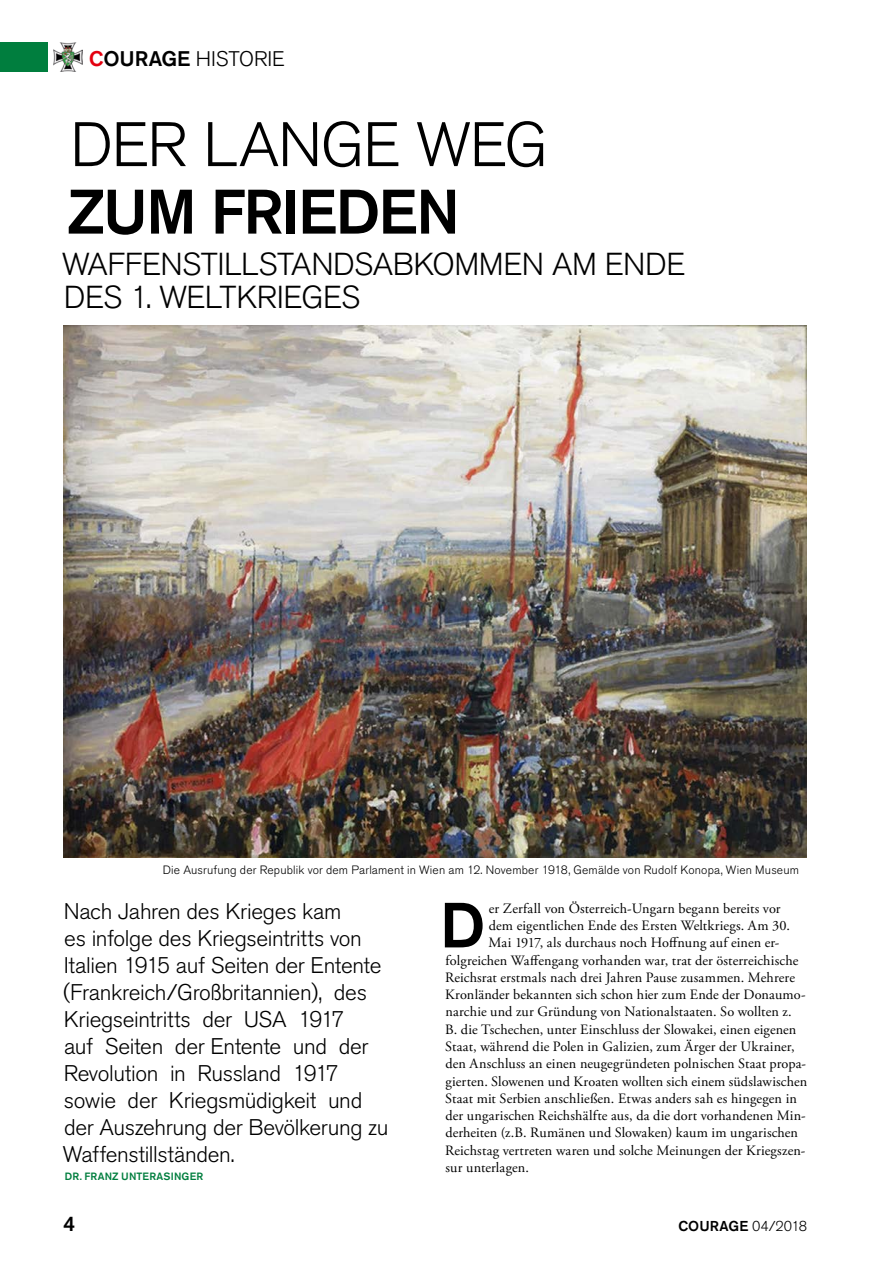
<style>
.page{position:relative;width:893px;height:1263px;background:#fff}
.page>*{position:absolute;margin:0;border:0;box-sizing:border-box;transform-origin:0 0}
.t1{font:500 63.15px "Akzidenz Grotesk BE";color:#000}
.t2{font:300 62.25px "Akzidenz Grotesk BE";letter-spacing:-.02em;color:#000}
.t3{font:500 62.25px "Akzidenz Grotesk BE";letter-spacing:-.025em;color:#000}
.t4{font:300 31.5px/33px "Akzidenz Grotesk BE";letter-spacing:-.015em;color:#000}
.t5{font:300 22.5px/27px "Akzidenz Grotesk BE";letter-spacing:-.015em;color:#000}
.t6{font:300 21px "Akzidenz Grotesk BE";color:#000}
.t7{font:500 21px "Akzidenz Grotesk BE";color:#000}
.t8{font:14.25px "Adobe Garamond Pro";letter-spacing:.01em;color:#000}
.t9{font:500 14.25px "Akzidenz Grotesk BE";letter-spacing:.01em;color:#000}
.t10{font:300 12px "Akzidenz Grotesk BE";letter-spacing:.015em;color:#000}
.t11{font:500 10.5px "Akzidenz Grotesk BE";letter-spacing:.015em;color:#007e3e}
.s1{font-weight:500;color:#e3000f}
.s2{font-weight:500}
.s3{font-weight:300}
</style>
<div class="page">
<img style="left:64px;top:325px;width:742px;height:532px">
<div style="left:0;top:43px;width:48px;height:29px;background:#007e3e"></div>
<img style="left:54px;top:43px;width:29px;height:29px">
<h3 class="t6" style="left:89px;top:47px;width:197px"><span class="s1">C</span><span class="s2">OURAGE</span> HISTORIE</h3>
<h2 class="t2" style="left:70px;top:110px;width:480px">DER LANGE WEG</h2>
<h2 class="t3" style="left:67px;top:174px;width:394px">ZUM FRIEDEN</h2>
<h3 class="t4" style="left:62px;top:248px;width:625px">WAFFENSTILLSTANDSABKOMMEN AM ENDE<br>DES 1. WELTKRIEGES</h3>
<p class="t10" style="left:163px;top:863px;width:638px">Die Ausrufung der Republik vor dem Parlament in Wien am 12. November 1918, Gemälde von Rudolf Konopa, Wien Museum</p>
<p class="t5" style="left:63px;top:898px;width:327px">Nach Jahren des Krieges kam<br>es infolge des Kriegseintritts von<br>Italien 1915 auf Seiten der Entente (Frankreich/Großbritannien), des<br>Kriegseintritts der USA 1917<br>auf Seiten der Entente und der<br>Revolution in Russland 1917 sowie der Kriegsmüdigkeit und der Auszehrung der Bevölkerung zu<br>Waffenstillständen.</p>
<p class="t11" style="left:65px;top:1169px;width:140px">DR. FRANZ UNTERASINGER</p>
<h1 class="t1" style="left:440px;top:886px;width:46px">D</h1>
<p class="t8" style="left:489px;top:900px;width:293px">er Zerfall von Österreich-Ungarn begann bereits vor</p>
<p class="t8" style="left:489px;top:917px;width:303px">dem eigentlichen Ende des Ersten Weltkriegs. Am 30.</p>
<p class="t8" style="left:488px;top:934px;width:292px">Mai 1917, als durchaus noch Hoffnung auf einen er-</p>
<p class="t8" style="left:446px;top:952px;width:354px">folgreichen Waffengang vorhanden war, trat der österreichische</p>
<p class="t8" style="left:445px;top:969px;width:351px">Reichsrat erstmals nach drei Jahren Pause zusammen. Mehrere</p>
<p class="t8" style="left:445px;top:986px;width:362px">Kronländer bekannten sich schon hier zum Ende der Donaumo-</p>
<p class="t8" style="left:445px;top:1003px;width:348px">narchie und zur Gründung von Nationalstaaten. So wollten z.</p>
<p class="t8" style="left:445px;top:1021px;width:353px">B. die Tschechen, unter Einschluss der Slowakei, einen eigenen</p>
<p class="t8" style="left:445px;top:1038px;width:351px">Staat, während die Polen in Galizien, zum Ärger der Ukrainer,</p>
<p class="t8" style="left:446px;top:1055px;width:362px">den Anschluss an einen neugegründeten polnischen Staat propa-</p>
<p class="t8" style="left:446px;top:1072px;width:363px">gierten. Slowenen und Kroaten wollten sich einem südslawischen</p>
<p class="t8" style="left:445px;top:1090px;width:353px">Staat mit Serbien anschließen. Etwas anders sah es hingegen in</p>
<p class="t8" style="left:446px;top:1107px;width:362px">der ungarischen Reichshälfte aus, da die dort vorhandenen Min-</p>
<p class="t8" style="left:446px;top:1124px;width:354px">derheiten (z.B. Rumänen und Slowaken) kaum im ungarischen</p>
<p class="t8" style="left:445px;top:1141px;width:362px">Reichstag vertreten waren und solche Meinungen der Kriegszen-</p>
<p class="t8" style="left:446px;top:1159px;width:85px">sur unterlagen.</p>
<h3 class="t7" style="left:64px;top:1211px;width:13px">4</h3>
<p class="t9" style="left:678px;top:1217px;width:130px">COURAGE <span class="s3">04/2018</span></p>
</div>
